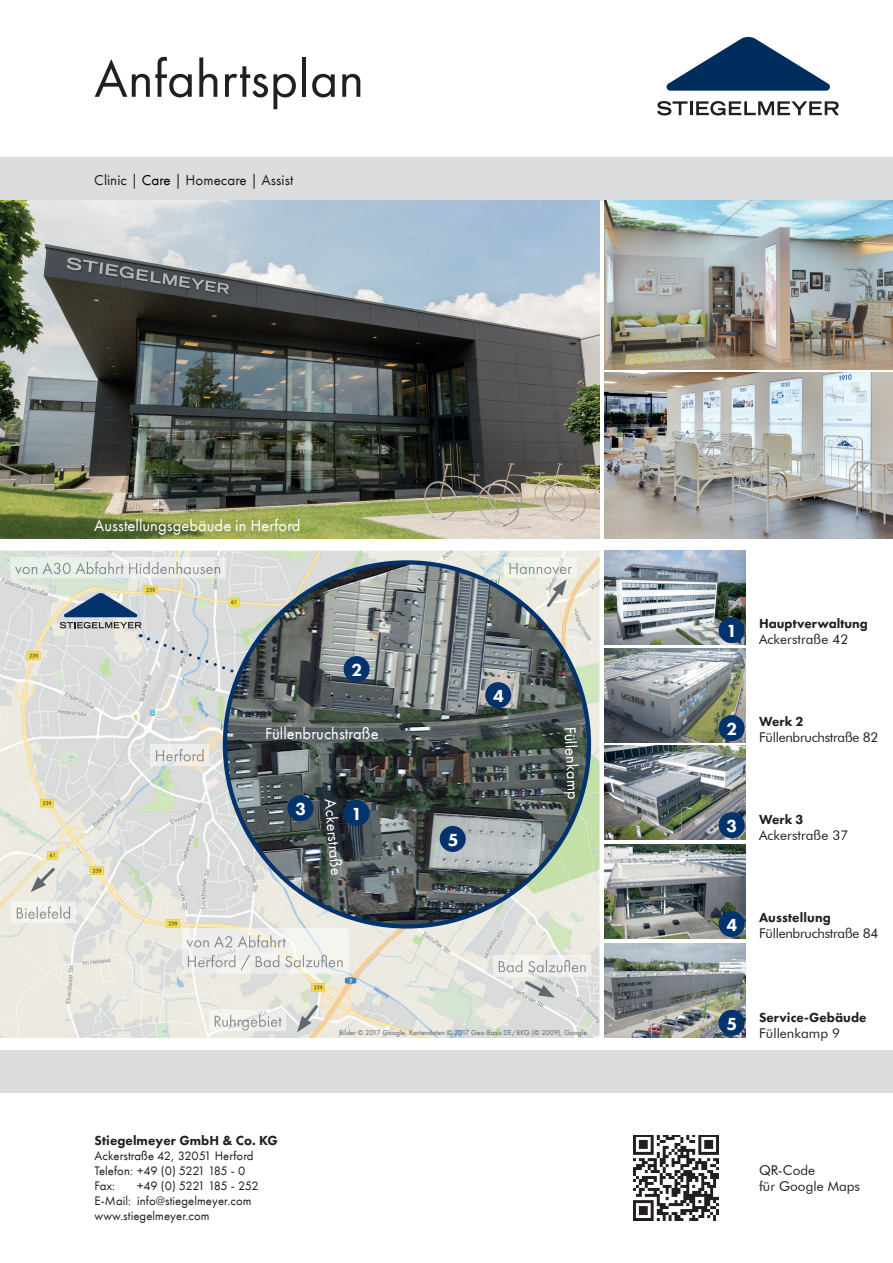
<style>
.page{position:relative;width:893px;height:1263px;background:#fff}
.page>*{position:absolute;margin:0;border:0;box-sizing:border-box;transform-origin:0 0}
.t1{font:54px "Futura PT";letter-spacing:.005em;color:#231f20}
.t2{font:800 18px "Futura PT";color:#fff}
.t3{font:16.5px "Futura PT";letter-spacing:.005em;color:#fff}
.t4{font:15px "Futura PT";letter-spacing:.005em;color:#231f20}
.t5{font:800 13.5px "Futura PT";letter-spacing:.005em;color:#231f20}
.t6{font:13.5px/16.2px "Futura BT";letter-spacing:.005em;color:#231f20}
.t7{font:13.5px "Futura BT";letter-spacing:-.02em;color:#231f20}
.t8{font:12.75px/15px "Futura PT";letter-spacing:.005em;color:#231f20}
.t9{font:7.5px "Futura PT";letter-spacing:.005em;color:#5f696f}
.s1{color:#000}
</style>
<div class="page">
<img style="left:0;top:551px;width:600px;height:487px">
<div style="left:0;top:158px;width:893px;height:42px;background:#dcdddf"></div>
<div style="left:0;top:157px;width:893px;height:44px;border:2px solid #dcdddf"></div>
<svg style="left:666px;top:37px;width:164px;height:54px"></svg>
<svg style="left:657px;top:101px;width:31px;height:15px"></svg>
<hr style="left:690px;top:101px;width:3px;height:14px;background:#231f20">
<svg style="left:696px;top:101px;width:143px;height:15px"></svg>
<img style="left:0;top:201px;width:600px;height:337px">
<img style="left:605px;top:201px;width:288px;height:169px">
<img style="left:605px;top:373px;width:288px;height:165px">
<img style="left:225px;top:562px;width:364px;height:364px;border-radius:182px">
<svg style="left:60px;top:593px;width:81px;height:35px;background:#8293a4"></svg>
<div style="left:0;top:1050px;width:893px;height:43px;background:#dcdddf"></div>
<div style="left:344px;top:800px;width:26px;height:26px;background:#03336d;border-radius:50%"></div>
<div style="left:344px;top:656px;width:26px;height:26px;background:#03336d;border-radius:50%"></div>
<div style="left:287px;top:795px;width:26px;height:26px;background:#03336d;border-radius:50%"></div>
<div style="left:485px;top:682px;width:26px;height:26px;background:#03336d;border-radius:50%"></div>
<div style="left:440px;top:826px;width:26px;height:26px;background:#03336d;border-radius:50%"></div>
<img style="left:605px;top:551px;width:141px;height:93px">
<img style="left:605px;top:746px;width:141px;height:93px">
<img style="left:605px;top:649px;width:141px;height:93px">
<img style="left:605px;top:844px;width:141px;height:94px">
<img style="left:605px;top:944px;width:141px;height:93px">
<div style="left:719px;top:617px;width:26px;height:26px;background:#03336d;border-radius:50%"></div>
<div style="left:719px;top:715px;width:26px;height:26px;background:#03336d;border-radius:50%"></div>
<div style="left:719px;top:812px;width:26px;height:26px;background:#03336d;border-radius:50%"></div>
<div style="left:719px;top:911px;width:26px;height:26px;background:#03336d;border-radius:50%"></div>
<div style="left:719px;top:1010px;width:26px;height:26px;background:#03336d;border-radius:50%"></div>
<svg style="left:140px;top:634px;width:100px;height:42px;background:#d4d8d9"></svg>
<img style="left:11px;top:557px;width:215px;height:21px">
<img style="left:15px;top:562px;width:205px;height:12px">
<img style="left:150px;top:744px;width:59px;height:21px">
<img style="left:156px;top:749px;width:48px;height:12px">
<img style="left:11px;top:902px;width:64px;height:21px">
<img style="left:17px;top:906px;width:53px;height:13px">
<svg style="left:31px;top:865px;width:27px;height:27px"></svg>
<svg style="left:297px;top:1002px;width:24px;height:30px"></svg>
<img style="left:209px;top:1010px;width:77px;height:21px">
<img style="left:215px;top:1015px;width:67px;height:15px">
<svg style="left:544px;top:579px;width:23px;height:31px"></svg>
<img style="left:504px;top:557px;width:72px;height:21px">
<img style="left:509px;top:563px;width:63px;height:11px">
<img style="left:182px;top:928px;width:166px;height:45px">
<img style="left:187px;top:935px;width:99px;height:13px">
<img style="left:188px;top:954px;width:155px;height:16px">
<img style="left:493px;top:955px;width:98px;height:21px">
<img style="left:499px;top:960px;width:87px;height:12px">
<svg style="left:523px;top:979px;width:32px;height:19px"></svg>
<img style="left:633px;top:1135px;width:86px;height:85px">
<h1 class="t1" style="left:94px;top:47px;width:271px">Anfahrtsplan</h1>
<p class="t4" style="left:94px;top:171px;width:200px">Clinic | <span class="s1">Care</span> | Homecare | Assist</p>
<p class="t3" style="left:94px;top:515px;width:208px">Ausstellungsgebäude in Herford</p>
<h2 class="t2" style="left:352px;top:659px;width:12px">2</h2>
<p class="t3" style="left:265px;top:723px;width:115px">Füllenbruchstraße</p>
<h2 class="t2" style="left:295px;top:798px;width:12px">3</h2>
<p class="t3" style="left:340px;top:798px;width:78px;rotate:85deg">Ackerstraße</p>
<h2 class="t2" style="left:352px;top:802px;width:12px">1</h2>
<h2 class="t2" style="left:493px;top:685px;width:12px">4</h2>
<h2 class="t2" style="left:448px;top:828px;width:12px">5</h2>
<p class="t3" style="left:580px;top:726px;width:75px;rotate:87deg">Füllenkamp</p>
<p class="t5" style="left:95px;top:1132px;width:185px">Stiegelmeyer GmbH &amp; Co. KG</p>
<p class="t8" style="left:95px;top:1149px;width:160px">Ackerstraße 42, 32051 Herford<br>Telefon: +49 (0) 5221 185 - 0<br>Fax:</p>
<p class="t8" style="left:95px;top:1178px;width:166px;text-indent:43px">+49 (0) 5221 185 - 252<br>E-Mail: info@stiegelmeyer.com www.stiegelmeyer.com</p>
<p class="t9" style="left:339px;top:1027px;width:249px">Bilder © 2017 Google, Kartendaten © 2017 Geo-Basis DE/BKG (© 2009), Google</p>
<h2 class="t2" style="left:727px;top:620px;width:12px">1</h2>
<p class="t5" style="left:759px;top:615px;width:110px">Hauptverwaltung</p>
<p class="t6" style="left:759px;top:631px;width:91px">Ackerstraße 42</p>
<h2 class="t2" style="left:727px;top:718px;width:12px">2</h2>
<p class="t5" style="left:759px;top:713px;width:46px">Werk 2</p>
<p class="t7" style="left:759px;top:729px;width:121px">Füllenbruchstraße 82</p>
<h2 class="t2" style="left:727px;top:815px;width:12px">3</h2>
<p class="t5" style="left:759px;top:811px;width:46px">Werk 3</p>
<p class="t6" style="left:759px;top:827px;width:91px">Ackerstraße 37</p>
<h2 class="t2" style="left:727px;top:914px;width:12px">4</h2>
<p class="t5" style="left:759px;top:909px;width:73px">Ausstellung</p>
<p class="t7" style="left:759px;top:925px;width:121px">Füllenbruchstraße 84</p>
<h2 class="t2" style="left:727px;top:1012px;width:12px">5</h2>
<p class="t5" style="left:759px;top:1009px;width:109px">Service-Gebäude</p>
<p class="t6" style="left:759px;top:1025px;width:83px">Füllenkamp 9</p>
<p class="t6" style="left:759px;top:1162px;width:103px">QR-Code<br>für Google Maps</p>
</div>
